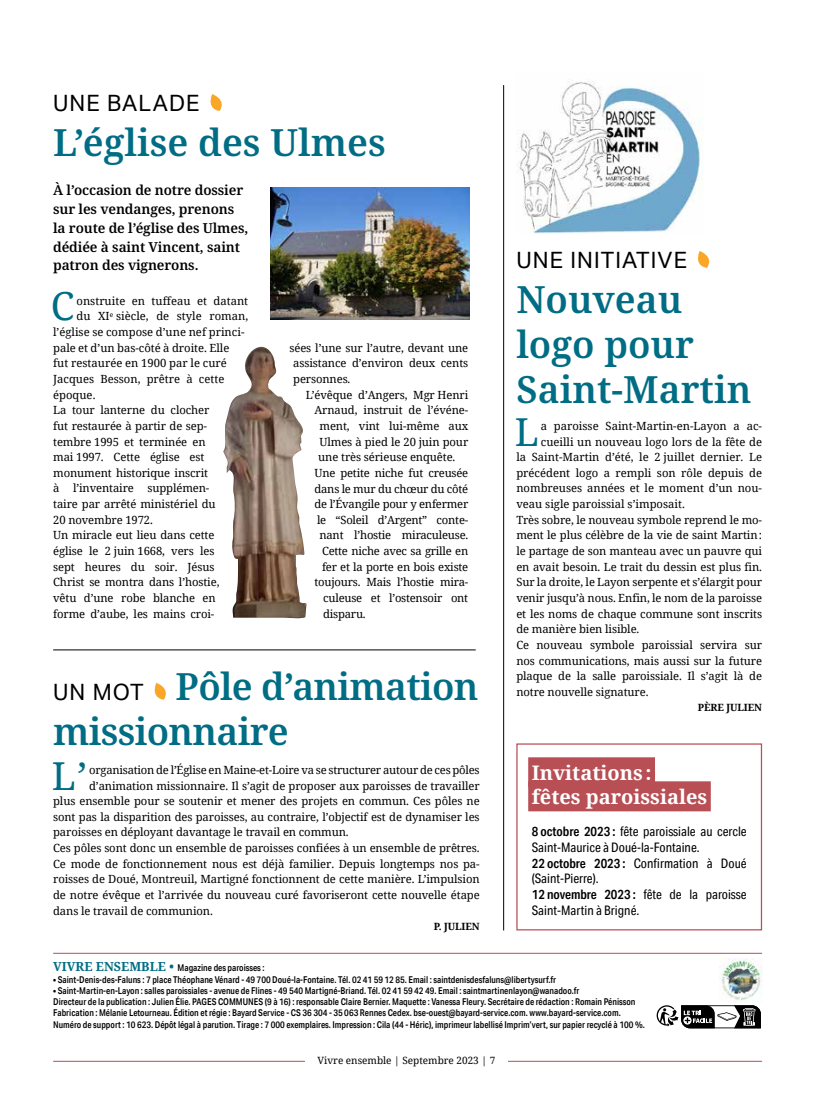
<style>
.page{position:relative;width:833px;height:1117px;background:#fff}
.page>*{position:absolute;margin:0;border:0;box-sizing:border-box;transform-origin:0 0}
.t1{font:38.5px "Noto Serif";color:#006d84}
.t2{font:600 37.5px/45px "Noto Serif";color:#006d84}
.t3{font:600 37.5px/45px "Noto Serif";letter-spacing:-.02em;color:#006d84}
.t4{font:22.5px "Aktiv Grotesk";letter-spacing:.05em;color:#000}
.t5{font:700 20px/24px "Noto Serif";color:#fff}
.t6{font:600 13.75px/18.8px "Noto Serif";letter-spacing:-.01em;color:#000}
.t7{font:13.12px/15.6px "Aktiv Grotesk Cd";color:#000}
.t8{font:11.25px/15.6px "Noto Serif";letter-spacing:-.01em;color:#000;text-align:justify}
.t9{font:10px "Noto Serif";color:#000}
.t10{font:700 10px "Noto Serif";letter-spacing:-.01em;color:#000}
.t11{font:500 9.38px/11.2px "Aktiv Grotesk Cd";color:#000}
.s1{font-family:"Aktiv Grotesk";font-weight:400;font-size:22.5px;color:#000}
.s2{font-weight:600}
.s3{font-family:"Noto Serif";font-weight:700;font-size:12.5px;color:#006d84}
</style>
<div class="page">
<hr style="left:53px;top:1060px;width:709px;height:1px;background:#b84f55">
<div style="left:305px;top:1053px;width:203px;height:19px;background:#fff"></div>
<img style="left:719px;top:958px;width:43px;height:44px">
<hr style="left:53px;top:952px;width:709px;height:1px;background:#b84f55">
<img style="left:517px;top:79px;width:186px;height:154px">
<svg style="left:154px;top:682px;width:12px;height:17px"></svg>
<svg style="left:698px;top:251px;width:12px;height:17px"></svg>
<div style="left:528px;top:757px;width:127px;height:30px;background:#b84f55"></div>
<div style="left:528px;top:781px;width:183px;height:30px;background:#b84f55"></div>
<div style="left:516px;top:743px;width:246px;height:187px;border:1px solid #b84f55"></div>
<svg style="left:210px;top:94px;width:12px;height:17px"></svg>
<hr style="left:503px;top:85px;width:1px;height:845px;background:#000">
<hr style="left:53px;top:649px;width:423px;height:1px;background:#000">
<img style="left:270px;top:188px;width:199px;height:132px">
<img style="left:223px;top:347px;width:83px;height:271px">
<svg style="left:656px;top:1005px;width:105px;height:24px"></svg>
<h3 class="t4" style="left:53px;top:90px;width:148px">UNE BALADE</h3>
<h2 class="t2" style="left:53px;top:121px;width:334px">L’église des Ulmes</h2>
<p class="t6" style="left:53px;top:181px;width:196px">À l’occasion de notre dossier sur les vendanges, prenons la route de l’église des Ulmes, dédiée à saint Vincent, saint patron des vignerons.</p>
<h1 class="t1" style="left:51px;top:280px;width:25px">C</h1>
<p class="t8" style="left:77px;top:292px;width:173px">onstruite en tuffeau et datant</p>
<p class="t8" style="left:77px;top:308px;width:173px">du XI<sup>e</sup> siècle, de style roman,</p>
<p class="t8" style="left:53px;top:324px;width:193px">l’église se compose d’une nef princi-</p>
<p class="t8" style="left:53px;top:339px;width:178px">pale et d’un bas-côté à droite. Elle</p>
<p class="t8" style="left:53px;top:355px;width:175px">fut restaurée en 1900 par le curé</p>
<p class="t8" style="left:53px;top:370px;width:173px">Jacques Besson, prêtre à cette</p>
<p class="t8" style="left:53px;top:386px;width:44px">époque.</p>
<p class="t8" style="left:53px;top:402px;width:158px">La tour lanterne du clocher</p>
<p class="t8" style="left:53px;top:417px;width:155px">fut restaurée à partir de sep-</p>
<p class="t8" style="left:53px;top:433px;width:154px">tembre 1995 et terminée en</p>
<p class="t8" style="left:53px;top:449px;width:153px">mai 1997. Cette église est</p>
<p class="t8" style="left:53px;top:464px;width:157px">monument historique inscrit</p>
<p class="t8" style="left:53px;top:480px;width:158px">à l’inventaire supplémen-</p>
<p class="t8" style="left:53px;top:495px;width:164px">taire par arrêté ministériel du</p>
<p class="t8" style="left:53px;top:511px;width:101px">20 novembre 1972.</p>
<p class="t8" style="left:53px;top:527px;width:163px">Un miracle eut lieu dans cette</p>
<p class="t8" style="left:53px;top:542px;width:163px">église le 2 juin 1668, vers les</p>
<p class="t8" style="left:53px;top:558px;width:163px">sept heures du soir. Jésus</p>
<p class="t8" style="left:53px;top:574px;width:168px">Christ se montra dans l’hostie,</p>
<p class="t8" style="left:53px;top:589px;width:164px">vêtu d’une robe blanche en</p>
<p class="t8" style="left:53px;top:605px;width:163px">forme d’aube, les mains croi-</p>
<p class="t8" style="left:293px;top:339px;width:176px;text-indent:-4px">sées l’une sur l’autre, devant une assistance d’environ deux cents personnes.</p>
<p class="t8" style="left:306px;top:386px;width:164px">L’évêque d’Angers, Mgr Henri</p>
<p class="t8" style="left:314px;top:402px;width:155px">Arnaud, instruit de l’événe-</p>
<p class="t8" style="left:319px;top:417px;width:150px">ment, vint lui-même aux</p>
<p class="t8" style="left:319px;top:433px;width:150px">Ulmes à pied le 20 juin pour</p>
<p class="t8" style="left:318px;top:449px;width:139px">une très sérieuse enquête.</p>
<p class="t8" style="left:314px;top:464px;width:155px">Une petite niche fut creusée</p>
<p class="t8" style="left:314px;top:480px;width:155px">dans le mur du chœur du côté</p>
<p class="t8" style="left:314px;top:495px;width:155px">de l’Évangile pour y enfermer</p>
<p class="t8" style="left:317px;top:511px;width:153px">le “Soleil d’Argent” conte-</p>
<p class="t8" style="left:319px;top:527px;width:150px">nant l’hostie miraculeuse.</p>
<p class="t8" style="left:322px;top:542px;width:148px">Cette niche avec sa grille en</p>
<p class="t8" style="left:322px;top:558px;width:148px">fer et la porte en bois existe</p>
<p class="t8" style="left:314px;top:574px;width:155px">toujours. Mais l’hostie mira-</p>
<p class="t8" style="left:323px;top:589px;width:146px">culeuse et l’ostensoir ont</p>
<p class="t8" style="left:323px;top:605px;width:44px">disparu.</p>
<h2 class="t3" style="left:53px;top:664px;width:427px"><span class="s1">UN MOT</span> Pôle d’animation missionnaire</h2>
<h1 class="t1" style="left:52px;top:749px;width:37px">L’</h1>
<p class="t8" style="left:89px;top:761px;width:392px">organisation de l’Église en Maine-et-Loire va se structurer autour de ces pôles</p>
<p class="t8" style="left:89px;top:777px;width:392px">d’animation missionnaire. Il s’agit de proposer aux paroisses de travailler</p>
<p class="t8" style="left:53px;top:792px;width:428px">plus ensemble pour se soutenir et mener des projets en commun. Ces pôles ne</p>
<p class="t8" style="left:53px;top:808px;width:428px">sont pas la disparition des paroisses, au contraire, l’objectif est de dynamiser les</p>
<p class="t8" style="left:53px;top:824px;width:297px">paroisses en déployant davantage le travail en commun.</p>
<p class="t8" style="left:53px;top:839px;width:428px">Ces pôles sont donc un ensemble de paroisses confiées à un ensemble de prêtres.</p>
<p class="t8" style="left:53px;top:855px;width:428px">Ce mode de fonctionnement nous est déjà familier. Depuis longtemps nos pa-</p>
<p class="t8" style="left:53px;top:870px;width:428px">roisses de Doué, Montreuil, Martigné fonctionnent de cette manière. L’impulsion</p>
<p class="t8" style="left:53px;top:886px;width:428px">de notre évêque et l’arrivée du nouveau curé favoriseront cette nouvelle étape</p>
<p class="t8" style="left:53px;top:902px;width:161px">dans le travail de communion.</p>
<p class="t10" style="left:434px;top:919px;width:48px">P. JULIEN</p>
<h3 class="t4" style="left:516px;top:247px;width:172px">UNE INITIATIVE</h3>
<h2 class="t2" style="left:516px;top:278px;width:237px">Nouveau logo pour<br>Saint-Martin</h2>
<h1 class="t1" style="left:515px;top:405px;width:25px">L</h1>
<p class="t8" style="left:541px;top:417px;width:223px">a paroisse Saint-Martin-en-Layon a ac-</p>
<p class="t8" style="left:541px;top:433px;width:223px">cueilli un nouveau logo lors de la fête de</p>
<p class="t8" style="left:516px;top:449px;width:247px">la Saint-Martin d’été, le 2 juillet dernier. Le</p>
<p class="t8" style="left:516px;top:464px;width:247px">précédent logo a rempli son rôle depuis de</p>
<p class="t8" style="left:516px;top:480px;width:247px">nombreuses années et le moment d’un nou-</p>
<p class="t8" style="left:516px;top:495px;width:170px">veau sigle paroissial s’imposait.</p>
<p class="t8" style="left:516px;top:511px;width:247px">Très sobre, le nouveau symbole reprend le mo-</p>
<p class="t8" style="left:516px;top:527px;width:247px">ment le plus célèbre de la vie de saint Martin:</p>
<p class="t8" style="left:516px;top:542px;width:247px">le partage de son manteau avec un pauvre qui</p>
<p class="t8" style="left:516px;top:558px;width:247px">en avait besoin. Le trait du dessin est plus fin.</p>
<p class="t8" style="left:516px;top:574px;width:247px">Sur la droite, le Layon serpente et s’élargit pour</p>
<p class="t8" style="left:516px;top:589px;width:247px">venir jusqu’à nous. Enfin, le nom de la paroisse</p>
<p class="t8" style="left:516px;top:605px;width:247px">et les noms de chaque commune sont inscrits</p>
<p class="t8" style="left:516px;top:620px;width:125px">de manière bien lisible.</p>
<p class="t8" style="left:516px;top:636px;width:247px">Ce nouveau symbole paroissial servira sur</p>
<p class="t8" style="left:516px;top:652px;width:247px">nos communications, mais aussi sur la future</p>
<p class="t8" style="left:516px;top:667px;width:247px">plaque de la salle paroissiale. Il s’agit là de</p>
<p class="t8" style="left:516px;top:683px;width:134px">notre nouvelle signature.</p>
<p class="t10" style="left:698px;top:700px;width:66px">PÈRE JULIEN</p>
<h3 class="t5" style="left:532px;top:760px;width:177px">Invitations :<br>fêtes paroissiales</h3>
<p class="t7" style="left:532px;top:823px;width:216px"><span class="s2">8 octobre 2023 :</span> fête paroissiale au cercle<br>Saint-Maurice à Doué-la-Fontaine.<br><span class="s2">22 octobre 2023 :</span> Confirmation à Doué (Saint-Pierre).<br><span class="s2">12 novembre 2023 :</span> fête de la paroisse<br>Saint-Martin à Brigné.</p>
<p class="t11" style="left:53px;top:962px;width:213px"><span class="s3">VIVRE ENSEMBLE •</span> Magazine des paroisses :</p>
<p class="t11" style="left:53px;top:973px;width:504px">• Saint-Denis-des-Faluns : 7 place Théophane Vénard - 49 700 Doué-la-Fontaine. Tél. 02 41 59 12 85. Email : saintdenisdesfaluns@libertysurf.fr</p>
<p class="t11" style="left:53px;top:984px;width:593px">• Saint-Martin-en-Layon : salles paroissiales - avenue de Flines - 49 540 Martigné-Briand. Tél. 02 41 59 42 49. Email : saintmartinenlayon@wanadoo.fr<br>Directeur de la publication : Julien Élie. PAGES COMMUNES (9 à 16) : responsable Claire Bernier. Maquette : Vanessa Fleury. Secrétaire de rédaction : Romain Pénisson Fabrication : Mélanie Letourneau. Édition et régie : Bayard Service - CS 36 304 - 35 063 Rennes Cedex. bse-ouest@bayard-service.com. www.bayard-service.com.<br>Numéro de support : 10 623. Dépôt légal à parution. Tirage : 7 000 exemplaires. Impression : Cila (44 - Héric), imprimeur labellisé Imprim’vert, sur papier recyclé à 100 %.</p>
<p class="t9" style="left:317px;top:1053px;width:179px">Vivre ensemble | Septembre 2023 | 7</p>
</div>
